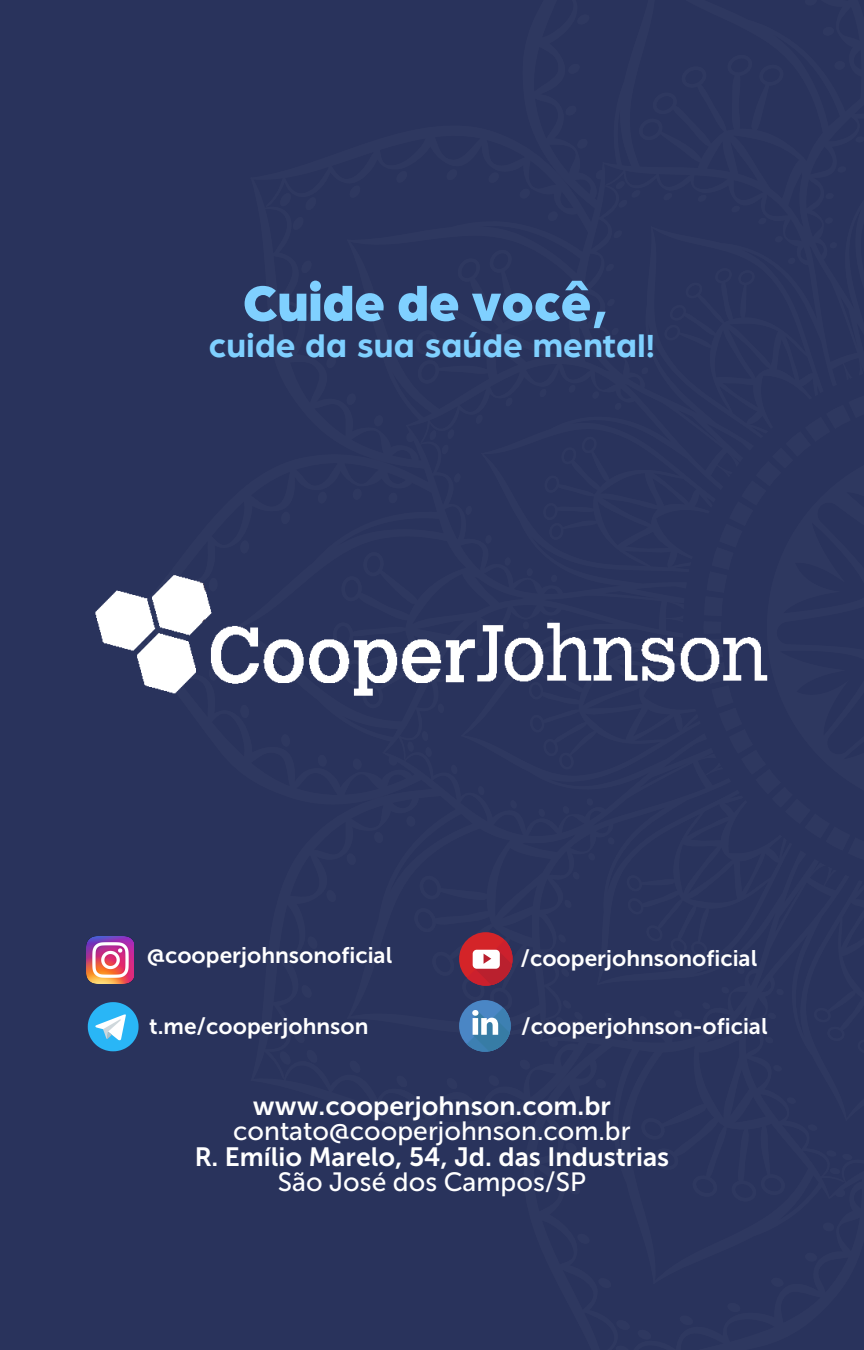
<style>
.page{position:relative;width:864px;height:1350px;background:#29335c}
.page>*{position:absolute;margin:0;border:0;box-sizing:border-box;transform-origin:0 0}
.t1{font:900 53.1px "Arboria";color:#7fd0ff}
.t2{font:700 34.43px "Arboria";color:#7fd0ff}
.t3{font:26.32px "Museo Sans Cyrl 700";color:#fff}
.t4{font:26.32px "Museo Sans Cyrl 500";color:#fff}
.t5{font:22.5px "Museo Sans Cyrl 700";color:#fff}
</style>
<div class="page">
<div style="left:240px;top:705px;width:10px;height:13px;background:#2e3860;border-radius:50%"></div>
<div style="left:240px;top:540px;width:9px;height:14px;background:#2e3860;border-radius:50%"></div>
<div style="left:437px;top:703px;width:7px;height:10px;background:#2e3860;border-radius:50%"></div>
<img style="left:86px;top:936px;width:48px;height:48px">
<svg style="left:88px;top:1002px;width:51px;height:49px"></svg>
<div style="left:459px;top:932px;width:54px;height:54px;background:#d42428;border-radius:50%"></div>
<svg style="left:467px;top:940px;width:46px;height:46px"></svg>
<div style="left:459px;top:1000px;width:52px;height:52px;background:#4a86c5;border-radius:50%"></div>
<svg style="left:467px;top:1008px;width:44px;height:44px"></svg>
<img style="left:95px;top:575px;width:673px;height:121px">
<p class="t1" style="left:243px;top:279px;width:368px">Cuide de você,</p>
<p class="t2" style="left:209px;top:330px;width:448px">cuide da sua saúde mental!</p>
<p class="t5" style="left:147px;top:942px;width:247px">@cooperjohnsonoficial</p>
<p class="t5" style="left:149px;top:1013px;width:221px">t.me/cooperjohnson</p>
<p class="t5" style="left:520px;top:945px;width:238px">/cooperjohnsonoficial</p>
<p class="t5" style="left:521px;top:1013px;width:248px">/cooperjohnson-oficial</p>
<p class="t3" style="left:253px;top:1090px;width:360px">www.cooperjohnson.com.br</p>
<p class="t4" style="left:233px;top:1116px;width:399px">contato@cooperjohnson.com.br</p>
<p class="t3" style="left:195px;top:1141px;width:476px">R. Emílio Marelo, 54, Jd. das Industrias</p>
<p class="t4" style="left:278px;top:1166px;width:310px">São José dos Campos/SP</p>
</div>
